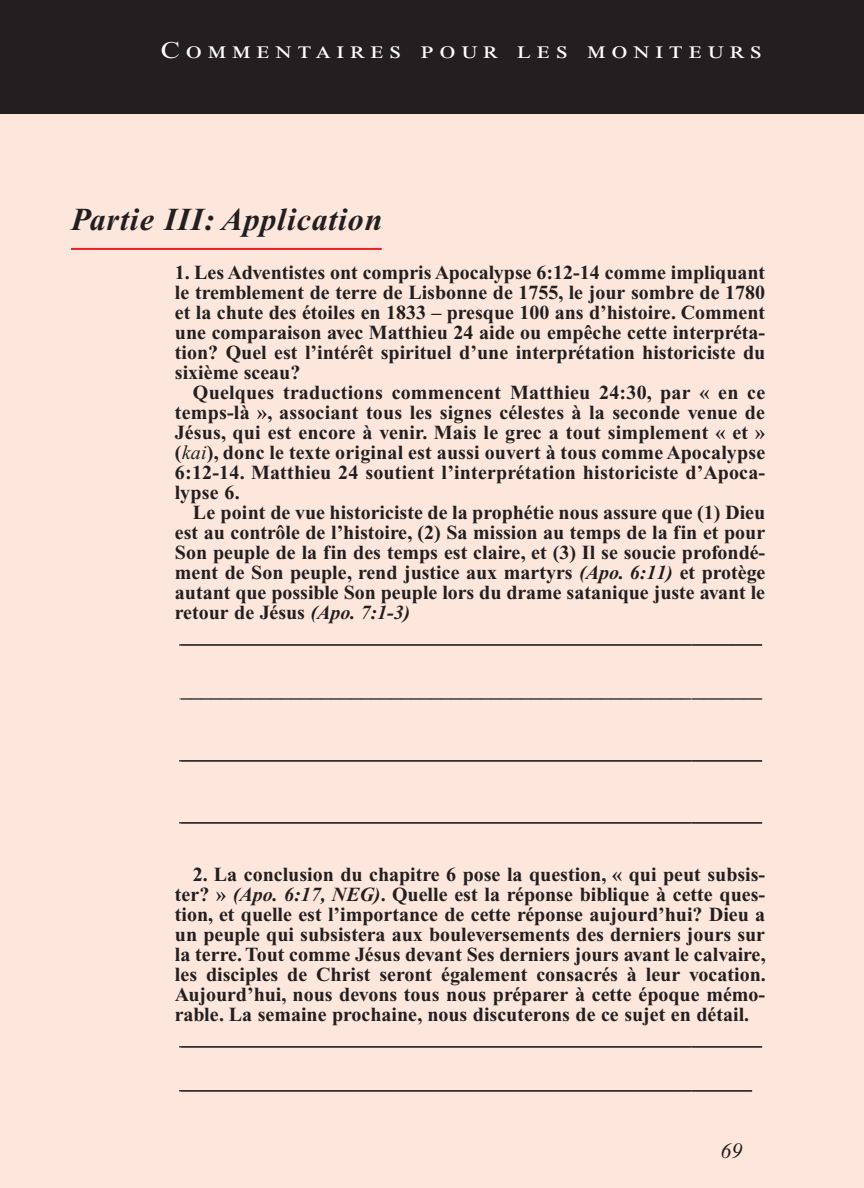
<style>
.page{position:relative;width:864px;height:1188px;background:#fff}
.page>*{position:absolute;margin:0;border:0;box-sizing:border-box;transform-origin:0 0}
.Main_Head_Teachers_C{font:italic 700 32px "Times New Roman PS Std";letter-spacing:.025em;color:#231f20}
.Teachers_Comments_He{font:24px "Times New Roman PS Std";letter-spacing:.2em;color:#fff;scale:1.2 1}
.t1{font:italic 22px "Times New Roman PS Std";color:#231f20}
.First_Line_Space_Tea{font:700 20px/20px "Times New Roman PS Std";color:#231f20;text-align:justify}
.Blank_Lines{font:20px "Times New Roman PS Std";color:#231f20}
.s1{font-weight:400;font-style:italic}
.s2{font-style:italic}
</style>
<div class="page">
<div style="left:0;top:98px;width:864px;height:1090px;background:#fde7dc"></div>
<hr style="left:71px;top:248px;width:311px;height:2px;background:#ee1d23">
<hr style="left:179px;top:644px;width:583px;height:2px;background:#231f20">
<hr style="left:179px;top:698px;width:583px;height:2px;background:#939598">
<hr style="left:179px;top:760px;width:583px;height:1px;background:#231f20">
<hr style="left:179px;top:822px;width:583px;height:1px;background:#231f20">
<hr style="left:179px;top:1046px;width:583px;height:1px;background:#231f20">
<hr style="left:179px;top:1090px;width:573px;height:1px;background:#231f20">
<div style="left:0;top:0;width:864px;height:113px;background:#231f20"></div>
<p class="Teachers_Comments_He" style="left:161px;top:37px;width:502px">Commentaires pour les moniteurs</p>
<p class="Main_Head_Teachers_C" style="left:71px;top:202px;width:313px">Partie III: Application</p>
<p class="First_Line_Space_Tea" style="left:175px;top:262px;width:592px">1. Les Adventistes ont compris Apocalypse 6:12-14 comme impliquant le tremblement de terre de Lisbonne de 1755, le jour sombre de 1780 et la chute des étoiles en 1833 – presque 100 ans d’histoire. Comment une comparaison avec Matthieu 24 aide ou empêche cette interpréta&shy;tion? Quel est l’intérêt spirituel d’une interprétation historiciste du sixième sceau?</p>
<p class="First_Line_Space_Tea" style="left:175px;top:382px;width:592px;text-indent:18px">Quelques traductions commencent Matthieu 24:30, par « en ce temps-là », associant tous les signes célestes à la seconde venue de Jésus, qui est encore à venir. Mais le grec a tout simplement « et » (<span class="s1">kai</span>), donc le texte original est aussi ouvert à tous comme Apocalypse 6:12-14. Matthieu 24 soutient l’interprétation historiciste d’Apoca&shy;lypse 6.</p>
<p class="First_Line_Space_Tea" style="left:175px;top:502px;width:592px;text-indent:18px">Le point de vue historiciste de la prophétie nous assure que (1) Dieu est au contrôle de l’histoire, (2) Sa mission au temps de la fin et pour Son peuple de la fin des temps est claire, et (3) Il se soucie profondé&shy;ment de Son peuple, rend justice aux martyrs <span class="s2">(Apo. 6:11)</span> et protège autant que possible Son peuple lors du drame satanique juste avant le retour de Jésus <span class="s2">(Apo. 7:1-3)</span></p>
<p class="Blank_Lines" style="left:181px;top:625px;width:583px">__________________________________________________________</p>
<p class="Blank_Lines" style="left:181px;top:679px;width:583px">__________________________________________________________</p>
<p class="Blank_Lines" style="left:181px;top:741px;width:583px">__________________________________________________________</p>
<p class="Blank_Lines" style="left:181px;top:803px;width:583px">__________________________________________________________</p>
<p class="First_Line_Space_Tea" style="left:175px;top:864px;width:592px;text-indent:18px">2. La conclusion du chapitre 6 pose la question, « qui peut subsis&shy;ter? » <span class="s2">(Apo. 6:17, NEG)</span>. Quelle est la réponse biblique à cette ques&shy;tion, et quelle est l’importance de cette réponse aujourd’hui? Dieu a un peuple qui subsistera aux bouleversements des derniers jours sur la terre. Tout comme Jésus devant Ses derniers jours avant le calvaire, les disciples de Christ seront également consacrés à leur vocation.<br>Aujourd’hui, nous devons tous nous préparer à cette époque mémo&shy;rable. La semaine prochaine, nous discuterons de ce sujet en détail.</p>
<p class="Blank_Lines" style="left:181px;top:1027px;width:583px">__________________________________________________________</p>
<p class="Blank_Lines" style="left:181px;top:1071px;width:573px">_________________________________________________________</p>
<p class="t1" style="left:720px;top:1139px;width:23px">69</p>
</div>
